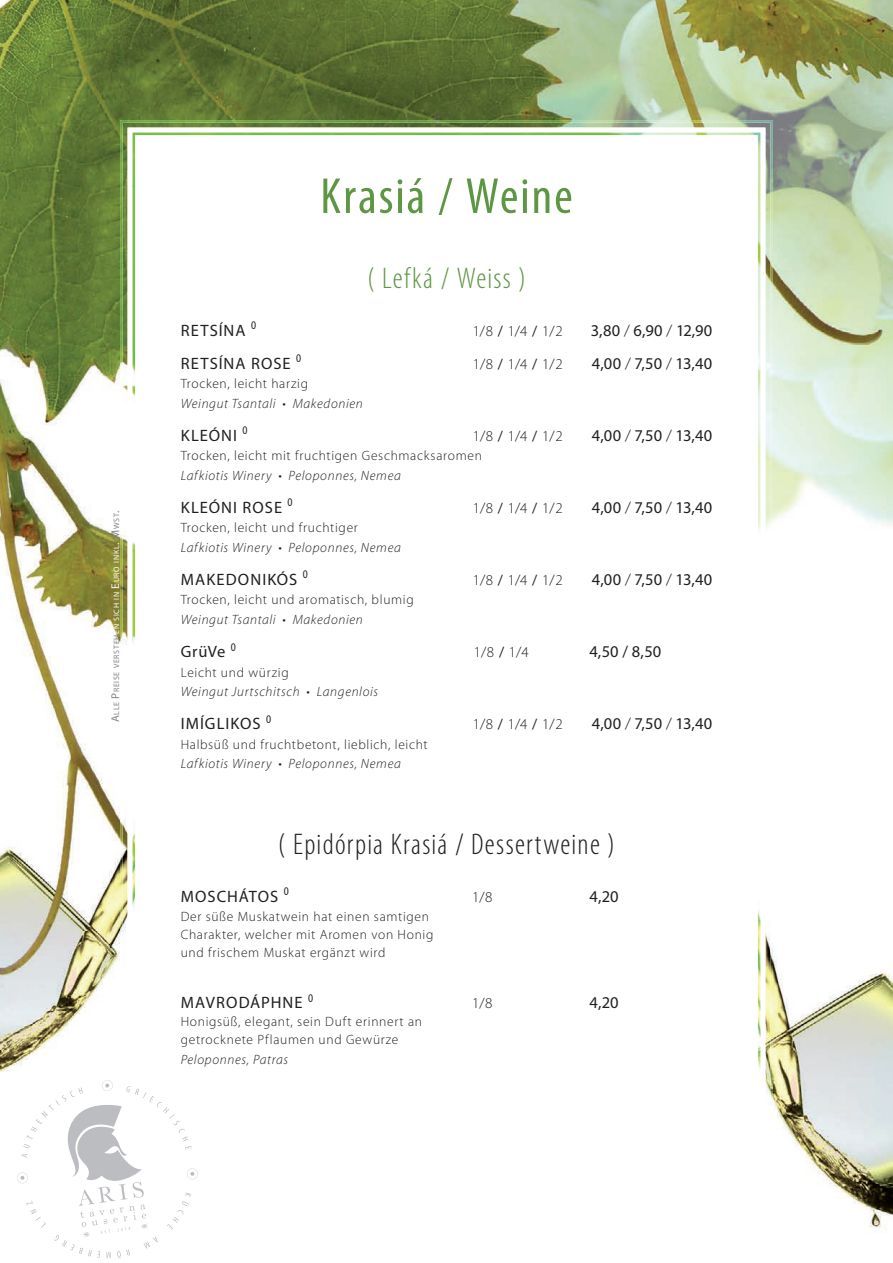
<style>
.page{position:relative;width:893px;height:1263px;background:#fff}
.page>*{position:absolute;margin:0;border:0;box-sizing:border-box;transform-origin:0 0}
.t1{font:condensed 51px "Myriad Pro";letter-spacing:.04em;color:#5e9743}
.t2{font:300 condensed 30px "Myriad Pro";letter-spacing:.04em;color:#231f20}
.t3{font:300 condensed 30px "Myriad Pro";letter-spacing:.04em;color:#5e9743}
.t4{font:16.5px "Myriad Pro";letter-spacing:.055em;color:#231f20}
.t5{font:300 15px "Myriad Pro";color:#231f20}
.t6{font:300 13.5px/18px "Myriad Pro";letter-spacing:.05em;color:#231f20}
.t7{font:italic 300 13.5px "Myriad Pro";letter-spacing:.05em;color:#231f20}
.t8{font:7.8px "Myriad Pro";letter-spacing:.085em;color:#808285}
.s1{font-size:11.25px}
.s2{color:#fff}
.s3{font-size:11.25px;color:#fff}
.s4{font-weight:400}
.s5{font-weight:300}
</style>
<div class="page">
<img style="left:0;top:0;width:893px;height:1259px">
<img style="left:170px;top:186px;width:553px;height:920px">
<img style="left:120px;top:120px;width:653px;height:51px">
<img style="left:120px;top:171px;width:50px;height:940px">
<img style="left:723px;top:171px;width:50px;height:942px">
<img style="left:194px;top:1111px;width:530px;height:2px">
<img style="left:133px;top:133px;width:627px;height:53px">
<img style="left:133px;top:185px;width:52px;height:916px">
<img style="left:708px;top:185px;width:52px;height:916px">
<img style="left:184px;top:1098px;width:525px;height:3px">
<svg style="left:101px;top:1080px;width:12px;height:11px"></svg>
<svg style="left:194px;top:1168px;width:4px;height:11px"></svg>
<svg style="left:17px;top:1172px;width:3px;height:11px"></svg>
<svg style="left:80px;top:1206px;width:68px;height:31px"></svg>
<img style="left:105px;top:1083px;width:23px;height:9px">
<svg style="left:62px;top:1087px;width:21px;height:13px"></svg>
<img style="left:55px;top:1100px;width:73px;height:4px">
<img style="left:48px;top:1104px;width:121px;height:7px">
<svg style="left:128px;top:1086px;width:40px;height:25px"></svg>
<img style="left:20px;top:1111px;width:174px;height:95px">
<p class="t8" style="left:112px;top:722px;width:213px;rotate:-90deg"><span class="s1">A</span>LLE <span class="s1">P</span>REISE VERSTEH<span class="s2">EN SICH IN</span> <span class="s3">E</span><span class="s2">URO INKL</span><span class="s3">.</span> <span class="s1">M</span>WST<span class="s1">.</span></p>
<h1 class="t1" style="left:320px;top:165px;width:254px">Krasiá / Weine</h1>
<h2 class="t3" style="left:367px;top:260px;width:160px">( Lefká / Weiss )</h2>
<p class="t4" style="left:181px;top:320px;width:77px">RETSÍNA <sup>O</sup></p>
<p class="t5" style="left:473px;top:322px;width:91px">1/8 <span class="s4">/</span> 1/4 <span class="s4">/</span> 1/2</p>
<p class="t4" style="left:591px;top:320px;width:123px">3,80 <span class="s5">/</span> 6,90 <span class="s5">/</span> 12,90</p>
<p class="t4" style="left:181px;top:353px;width:122px">RETSÍNA ROSE <sup>O</sup></p>
<p class="t5" style="left:473px;top:355px;width:91px">1/8 <span class="s4">/</span> 1/4 <span class="s4">/</span> 1/2</p>
<p class="t4" style="left:592px;top:353px;width:122px">4,00 <span class="s5">/</span> 7,50 <span class="s5">/</span> 13,40</p>
<p class="t6" style="left:181px;top:375px;width:129px">Trocken, leicht harzig</p>
<p class="t7" style="left:181px;top:395px;width:184px">Weingut Tsantali • Makedonien</p>
<p class="t4" style="left:181px;top:425px;width:68px">KLEÓNI <sup>O</sup></p>
<p class="t5" style="left:473px;top:427px;width:91px">1/8 <span class="s4">/</span> 1/4 <span class="s4">/</span> 1/2</p>
<p class="t4" style="left:592px;top:425px;width:122px">4,00 <span class="s5">/</span> 7,50 <span class="s5">/</span> 13,40</p>
<p class="t6" style="left:181px;top:447px;width:303px">Trocken, leicht mit fruchtigen Geschmacksaromen</p>
<p class="t7" style="left:181px;top:467px;width:222px">Lafkiotis Winery • Peloponnes, Nemea</p>
<p class="t4" style="left:181px;top:497px;width:113px">KLEÓNI ROSE <sup>O</sup></p>
<p class="t5" style="left:473px;top:499px;width:91px">1/8 <span class="s4">/</span> 1/4 <span class="s4">/</span> 1/2</p>
<p class="t4" style="left:592px;top:497px;width:122px">4,00 <span class="s5">/</span> 7,50 <span class="s5">/</span> 13,40</p>
<p class="t6" style="left:181px;top:519px;width:179px">Trocken, leicht und fruchtiger</p>
<p class="t7" style="left:181px;top:539px;width:222px">Lafkiotis Winery • Peloponnes, Nemea</p>
<p class="t4" style="left:181px;top:569px;width:128px">MAKEDONIKÓS <sup>O</sup></p>
<p class="t5" style="left:473px;top:571px;width:91px">1/8 <span class="s4">/</span> 1/4 <span class="s4">/</span> 1/2</p>
<p class="t4" style="left:592px;top:569px;width:122px">4,00 <span class="s5">/</span> 7,50 <span class="s5">/</span> 13,40</p>
<p class="t6" style="left:181px;top:591px;width:234px">Trocken, leicht und aromatisch, blumig</p>
<p class="t7" style="left:181px;top:611px;width:184px">Weingut Tsantali • Makedonien</p>
<p class="t4" style="left:181px;top:641px;width:57px">GrüVe <sup>O</sup></p>
<p class="t5" style="left:474px;top:643px;width:56px">1/8 <span class="s4">/</span> 1/4</p>
<p class="t4" style="left:589px;top:641px;width:73px">4,50 / 8,50</p>
<p class="t6" style="left:181px;top:663px;width:110px">Leicht und würzig</p>
<p class="t7" style="left:181px;top:683px;width:199px">Weingut Jurtschitsch • Langenlois</p>
<p class="t4" style="left:181px;top:713px;width:92px">IMÍGLIKOS <sup>O</sup></p>
<p class="t5" style="left:473px;top:715px;width:91px">1/8 <span class="s4">/</span> 1/4 <span class="s4">/</span> 1/2</p>
<p class="t4" style="left:592px;top:713px;width:122px">4,00 <span class="s5">/</span> 7,50 <span class="s5">/</span> 13,40</p>
<p class="t6" style="left:181px;top:735px;width:248px">Halbsüß und fruchtbetont, lieblich, leicht</p>
<p class="t7" style="left:181px;top:755px;width:222px">Lafkiotis Winery • Peloponnes, Nemea</p>
<h2 class="t2" style="left:278px;top:826px;width:338px">( Epidórpia Krasiá / Dessertweine )</h2>
<p class="t4" style="left:181px;top:886px;width:109px">MOSCHÁTOS <sup>O</sup></p>
<p class="t5" style="left:472px;top:887px;width:22px">1/8</p>
<p class="t4" style="left:590px;top:886px;width:31px">4,20</p>
<p class="t6" style="left:181px;top:907px;width:254px">Der süße Muskatwein hat einen samtigen<br>Charakter, welcher mit Aromen von Honig und frischem Muskat ergänzt wird</p>
<p class="t4" style="left:181px;top:992px;width:134px">MAVRODÁPHNE <sup>O</sup></p>
<p class="t5" style="left:472px;top:994px;width:22px">1/8</p>
<p class="t4" style="left:590px;top:992px;width:31px">4,20</p>
<p class="t6" style="left:181px;top:1012px;width:243px">Honigsüß, elegant, sein Duft erinnert an getrocknete Pflaumen und Gewürze</p>
<p class="t7" style="left:181px;top:1051px;width:109px">Peloponnes, Patras</p>
</div>
